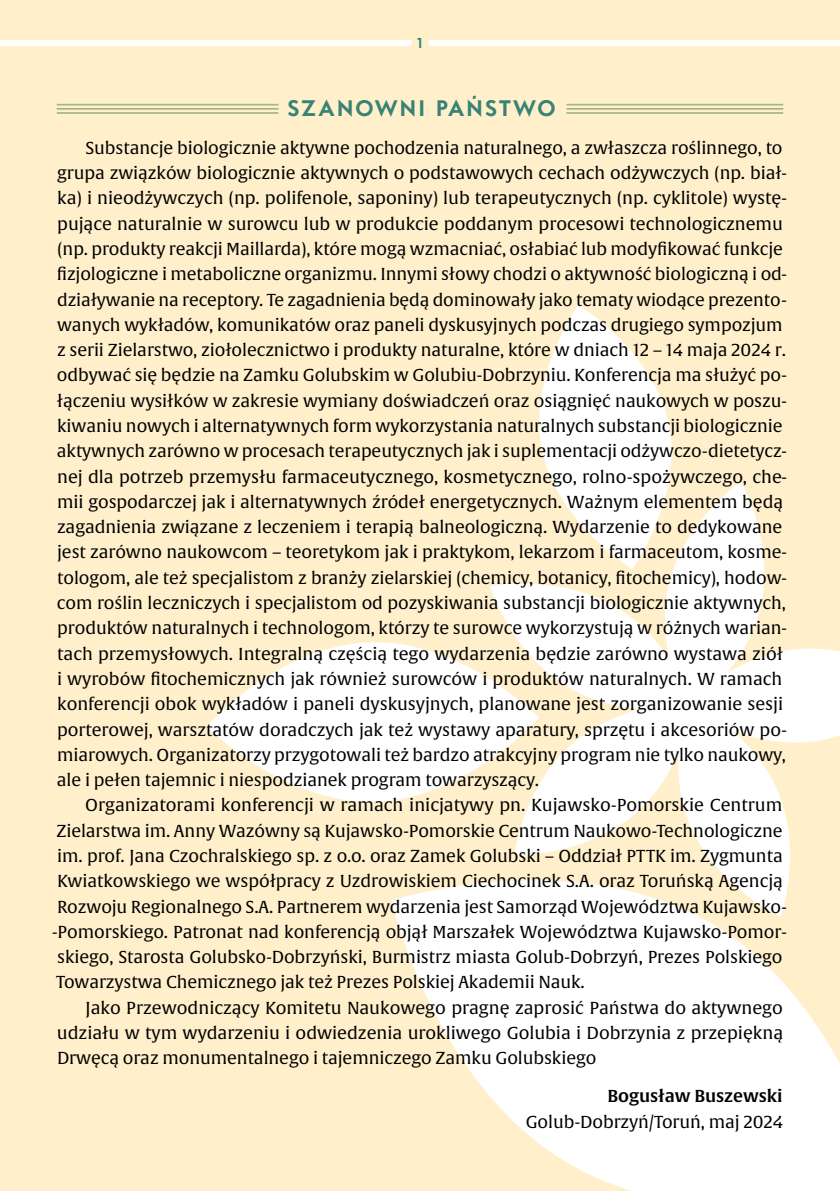
<style>
.page{position:relative;width:840px;height:1191px;background:#fff}
.page>*{position:absolute;margin:0;border:0;box-sizing:border-box;transform-origin:0 0}
.t1{font:700 22px "Intervogue";letter-spacing:.1em;color:#388375}
.t2{font:17px/25.2px "Alverata";letter-spacing:-.005em;color:#000}
.t3{font:17px "Alverata Sb";letter-spacing:-.005em;color:#000}
.t4{font:700 14px "Intervogue";color:#388375}
</style>
<div class="page">
<div style="left:0;top:0;width:839px;height:1191px;background:#fff0cb"></div>
<svg style="left:391px;top:882px;width:448px;height:309px;fill:#fff"></svg>
<svg style="left:206px;top:642px;width:283px;height:160px;fill:#fff"></svg>
<svg style="left:539px;top:305px;width:133px;height:176px;fill:#fff"></svg>
<svg style="left:489px;top:481px;width:350px;height:435px;fill:#fff"></svg>
<hr style="left:57px;top:104px;width:725px;height:1px;background:#a1b587">
<hr style="left:57px;top:108px;width:725px;height:2px;background:#a1b587">
<hr style="left:57px;top:112px;width:725px;height:2px;background:#a1b587">
<div style="left:278px;top:100px;width:288px;height:36px;background:#fff0cb"></div>
<div style="left:0;top:40px;width:839px;height:6px;background:#fff"></div>
<div style="left:411px;top:31px;width:17px;height:36px;background:#fff0cb"></div>
<p class="t4" style="left:417px;top:34px;width:7px">1</p>
<p class="t1" style="left:287px;top:94px;width:269px">SZANOWNI PAŃSTWO</p>
<p class="t2" style="left:57px;top:136px;width:731px;text-indent:29px">Substancje biologicznie aktywne pochodzenia naturalnego, a zwłaszcza roślinnego, to grupa związków biologicznie aktywnych o podstawowych cechach odżywczych (np. biał&shy;ka) i nieodżywczych (np. polifenole, saponiny) lub terapeutycznych (np. cyklitole) wystę&shy;pujące naturalnie w surowcu lub w produkcie poddanym procesowi technologicznemu (np. produkty reakcji Maillarda), które mogą wzmacniać, osłabiać lub modyfikować funkcje fizjologiczne i metaboliczne organizmu. Innymi słowy chodzi o aktywność biologiczną i od&shy;działywanie na receptory. Te zagadnienia będą dominowały jako tematy wiodące prezento&shy;wanych wykładów, komunikatów oraz paneli dyskusyjnych podczas drugiego sympozjum z serii Zielarstwo, ziołolecznictwo i produkty naturalne, które w dniach 12 – 14 maja 2024 r. odbywać się będzie na Zamku Golubskim w Golubiu-Dobrzyniu. Konferencja ma służyć po&shy;łączeniu wysiłków w zakresie wymiany doświadczeń oraz osiągnięć naukowych w poszu&shy;kiwaniu nowych i alternatywnych form wykorzystania naturalnych substancji biologicznie aktywnych zarówno w procesach terapeutycznych jak i suplementacji odżywczo-dietetycz&shy;nej dla potrzeb przemysłu farmaceutycznego, kosmetycznego, rolno-spożywczego, che&shy;mii gospodarczej jak i alternatywnych źródeł energetycznych. Ważnym elementem będą zagadnienia związane z leczeniem i terapią balneologiczną. Wydarzenie to dedykowane jest zarówno naukowcom – teoretykom jak i praktykom, lekarzom i farmaceutom, kosme&shy;tologom, ale też specjalistom z branży zielarskiej (chemicy, botanicy, fitochemicy), hodow&shy;com roślin leczniczych i specjalistom od pozyskiwania substancji biologicznie aktywnych, produktów naturalnych i technologom, którzy te surowce wykorzystują w różnych warian&shy;tach przemysłowych. Integralną częścią tego wydarzenia będzie zarówno wystawa ziół i wyrobów fitochemicznych jak również surowców i produktów naturalnych. W ramach konferencji obok wykładów i paneli dyskusyjnych, planowane jest zorganizowanie sesji porterowej, warsztatów doradczych jak też wystawy aparatury, sprzętu i akcesoriów po&shy;miarowych. Organizatorzy przygotowali też bardzo atrakcyjny program nie tylko naukowy, ale i pełen tajemnic i niespodzianek program towarzyszący.</p>
<p class="t2" style="left:52px;top:793px;width:735px;text-indent:33px">Organizatorami konferencji w ramach inicjatywy pn. Kujawsko-Pomorskie Centrum Zielarstwa im. Anny Wazówny są Kujawsko-Pomorskie Centrum Naukowo-Technologiczne im. prof. Jana Czochralskiego sp. z o.o. oraz Zamek Golubski – Oddział PTTK im. Zygmunta Kwiatkowskiego we współpracy z Uzdrowiskiem Ciechocinek S.A. oraz Toruńską Agencją Rozwoju Regionalnego S.A. Partnerem wydarzenia jest Samorząd Województwa Kujawsko--Pomorskiego. Patronat nad konferencją objął Marszałek Województwa Kujawsko-Pomor&shy;skiego, Starosta Golubsko-Dobrzyński, Burmistrz miasta Golub-Dobrzyń, Prezes Polskiego Towarzystwa Chemicznego jak też Prezes Polskiej Akademii Nauk.</p>
<p class="t2" style="left:57px;top:995px;width:727px;text-align:justify;text-indent:28px">Jako Przewodniczący Komitetu Naukowego pragnę zaprosić Państwa do aktywnego udziału w tym wydarzeniu i odwiedzenia urokliwego Golubia i Dobrzynia z przepiękną Drwęcą oraz monumentalnego i tajemniczego Zamku Golubskiego</p>
<p class="t3" style="left:607px;top:1085px;width:176px">Bogusław Buszewski</p>
<p class="t2" style="left:525px;top:1109px;width:259px">Golub-Dobrzyń/Toruń, maj 2024</p>
</div>
